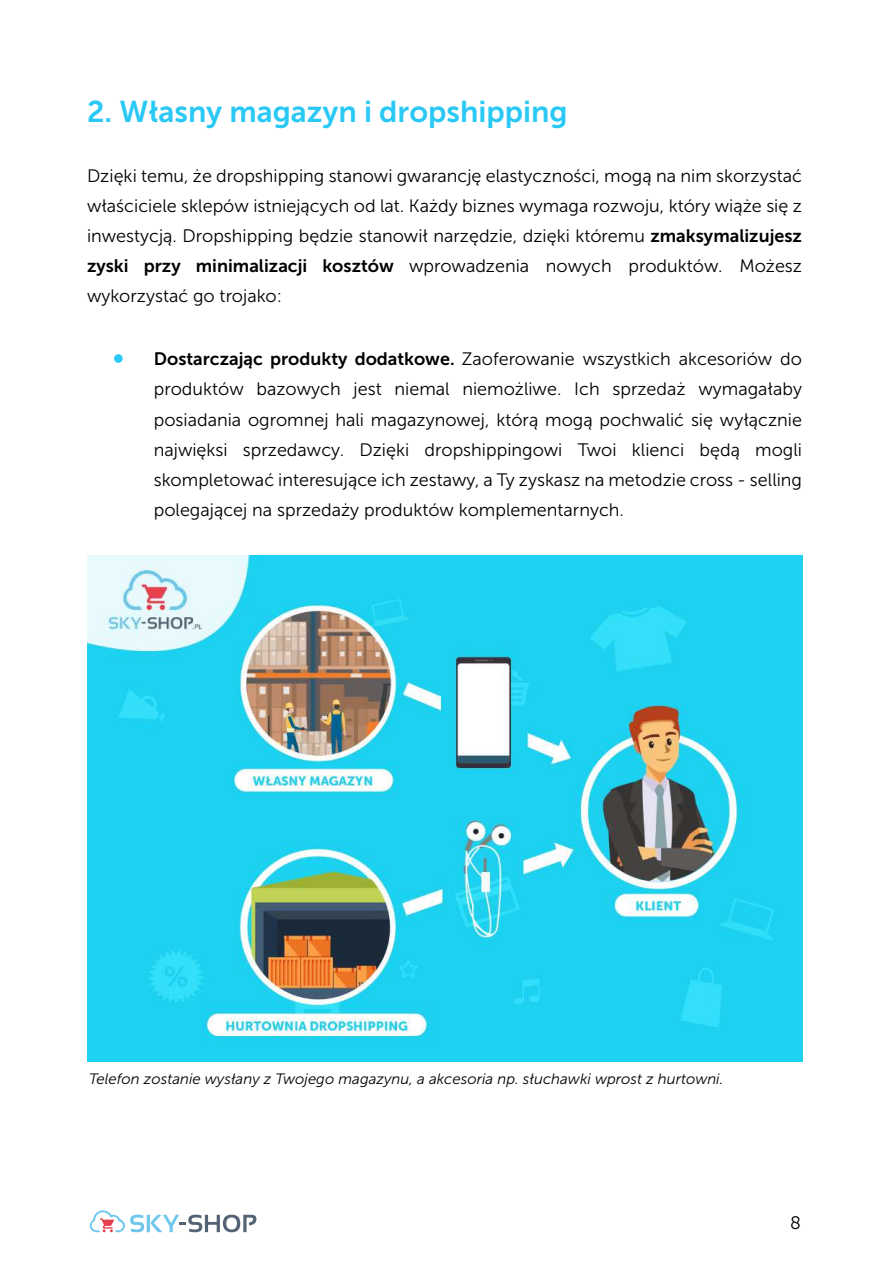
<style>
.page{position:relative;width:893px;height:1263px;background:#fff}
.page>*{position:absolute;margin:0;border:0;box-sizing:border-box;transform-origin:0 0}
.t1{font:30px "Museo Sans 700";color:#2ac8f5}
.t2{font:18px/30px "Museo Sans 300";color:#000;text-align:justify}
.t3{font:italic 15px "Museo Sans 300";color:#000}
.s1{font-family:"Museo Sans 700"}
</style>
<div class="page">
<svg style="left:90px;top:1210px;width:166px;height:22px"></svg>
<div style="left:114px;top:354px;width:9px;height:9px;background:#2ac8f5;border-radius:50%"></div>
<img style="left:87px;top:555px;width:715px;height:506px">
<h1 class="t1" style="left:87px;top:95px;width:482px">2. Własny magazyn i dropshipping</h1>
<p class="t2" style="left:87px;top:161px;width:717px">Dzięki temu, że dropshipping stanowi gwarancję elastyczności, mogą na nim skorzystać właściciele sklepów istniejących od lat. Każdy biznes wymaga rozwoju, który wiąże się z inwestycją. Dropshipping będzie stanowił narzędzie, dzięki któremu <span class="s1">zmaksymalizujesz zyski przy minimalizacji kosztów</span> wprowadzenia nowych produktów. Możesz wykorzystać go trojako:</p>
<p class="t2" style="left:154px;top:344px;width:650px"><span class="s1">Dostarczając produkty dodatkowe.</span> Zaoferowanie wszystkich akcesoriów do produktów bazowych jest niemal niemożliwe. Ich sprzedaż wymagałaby posiadania ogromnej hali magazynowej, którą mogą pochwalić się wyłącznie najwięksi sprzedawcy. Dzięki dropshippingowi Twoi klienci będą mogli skompletować interesujące ich zestawy, a Ty zyskasz na metodzie cross - selling polegającej na sprzedaży produktów komplementarnych.</p>
<p class="t3" style="left:89px;top:1070px;width:636px">Telefon zostanie wysłany z Twojego magazynu, a akcesoria np. słuchawki wprost z hurtowni.</p>
<p class="t2" style="left:790px;top:1208px;width:12px">8</p>
</div>
